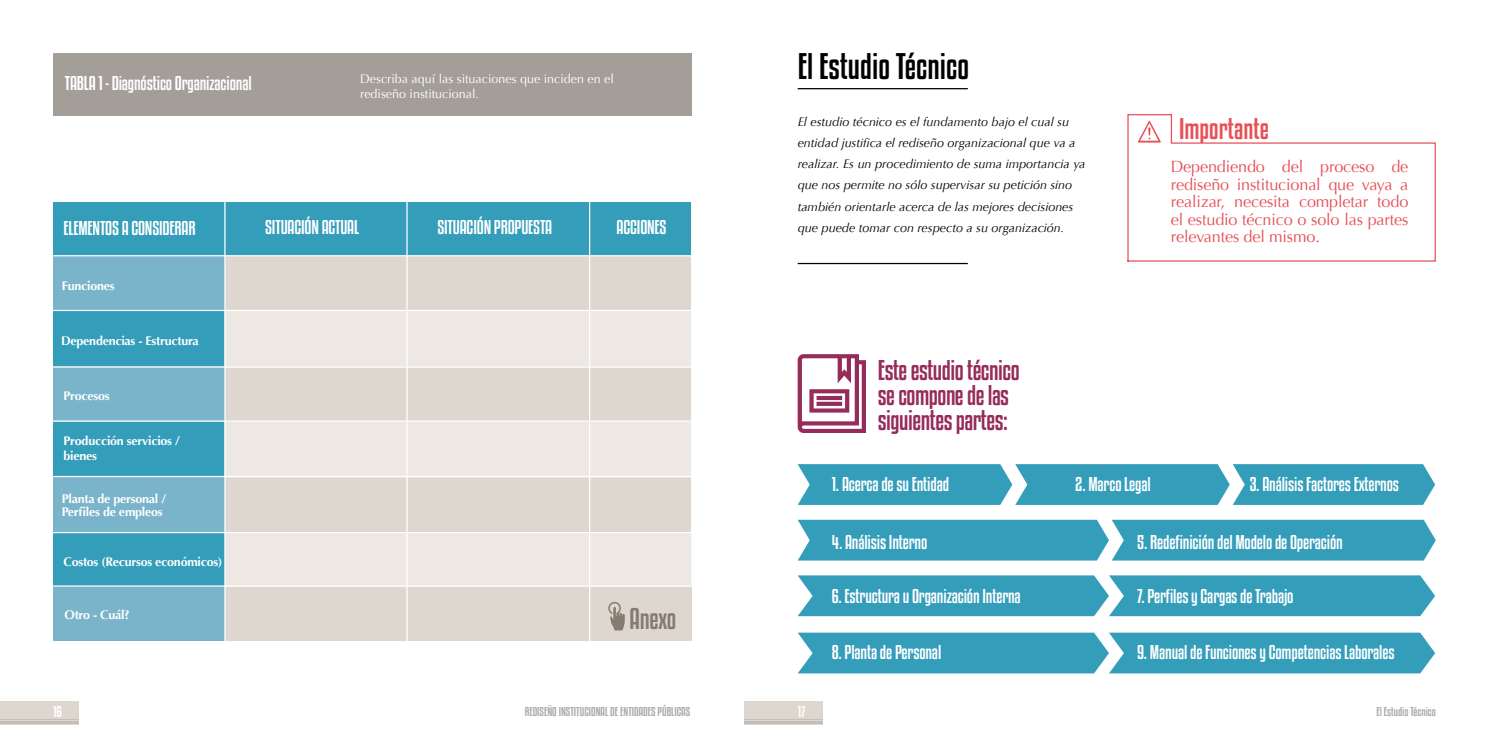
<style>
.page{position:relative;width:1489px;height:745px;background:#fff}
.page>*{position:absolute;margin:0;border:0;box-sizing:border-box;transform-origin:0 0}
.t1{font:32.5px "Kenyan Coffee Rg";color:#000}
.t2{font:26.25px "Kenyan Coffee Rg";color:#e75057}
.t3{font:26.25px "Kenyan Coffee Rg";letter-spacing:-.015em;color:#857b71}
.t4{font:25px/25px "Kenyan Coffee Rg";letter-spacing:-.02em;color:#952c5a}
.t5{font:17.5px "Kenyan Coffee Rg";letter-spacing:-.01em;color:#fff}
.t6{font:16.25px/17.5px "Optima";letter-spacing:-.01em;color:#e75057;text-align:justify}
.t7{font:13.75px "Kenyan Coffee Rg";color:#fff}
.t8{font:italic 12.5px/21.2px "Optima";color:#000}
.t9{font:700 12.5px/15px "Optima";letter-spacing:-.02em;color:#fff}
.t10{font:12.5px/15px "Optima";color:#fff}
.t11{font:11.25px "Kenyan Coffee Rg";color:#a7a9ac}
</style>
<div class="page">
<div style="left:0;top:701px;width:79px;height:23px;background:#ded7cf"></div>
<div style="left:744px;top:701px;width:79px;height:23px;background:#ded7cf"></div>
<hr style="left:0;top:721px;width:79px;height:3px;background:#c4beb8">
<hr style="left:744px;top:721px;width:79px;height:3px;background:#c4beb8">
<hr style="left:0;top:719px;width:79px;height:1px;background:#c4beb8">
<hr style="left:744px;top:719px;width:79px;height:1px;background:#c4beb8">
<div style="left:53px;top:202px;width:171px;height:438px;background:#349dba"></div>
<div style="left:225px;top:255px;width:466px;height:56px;background:#ded7cf"></div>
<div style="left:53px;top:255px;width:172px;height:56px;background:#7ab4cb"></div>
<div style="left:225px;top:366px;width:466px;height:55px;background:#ded7cf"></div>
<div style="left:225px;top:311px;width:466px;height:55px;background:#ede8e3"></div>
<div style="left:225px;top:421px;width:466px;height:56px;background:#ede8e3"></div>
<div style="left:225px;top:532px;width:466px;height:55px;background:#ede8e3"></div>
<div style="left:225px;top:477px;width:466px;height:55px;background:#ded7cf"></div>
<div style="left:53px;top:366px;width:172px;height:55px;background:#7ab4cb"></div>
<div style="left:53px;top:477px;width:172px;height:55px;background:#7ab4cb"></div>
<div style="left:225px;top:586px;width:466px;height:54px;background:#ded7cf"></div>
<div style="left:53px;top:585px;width:172px;height:55px;background:#7ab4cb"></div>
<div style="left:53px;top:202px;width:638px;height:53px;background:#349dba"></div>
<div style="left:53px;top:53px;width:638px;height:63px;background:#a49e99"></div>
<hr style="left:224px;top:202px;width:1px;height:439px;background:#fff">
<hr style="left:406px;top:202px;width:1px;height:439px;background:#fff">
<hr style="left:589px;top:202px;width:1px;height:439px;background:#fff">
<hr style="left:53px;top:255px;width:638px;height:1px;background:#fff">
<hr style="left:53px;top:309px;width:638px;height:2px;background:#fff">
<hr style="left:53px;top:366px;width:638px;height:1px;background:#fff">
<hr style="left:53px;top:420px;width:638px;height:1px;background:#fff">
<hr style="left:53px;top:475px;width:638px;height:2px;background:#fff">
<hr style="left:53px;top:531px;width:638px;height:2px;background:#fff">
<hr style="left:53px;top:585px;width:638px;height:1px;background:#fff">
<svg style="left:608px;top:602px;width:16px;height:28px"></svg>
<hr style="left:797px;top:88px;width:170px;height:1px;background:#000">
<hr style="left:797px;top:263px;width:170px;height:1px;background:#000">
<svg style="left:797px;top:354px;width:69px;height:78px"></svg>
<svg style="left:797px;top:632px;width:637px;height:41px;background:#40a3be"></svg>
<svg style="left:797px;top:575px;width:637px;height:40px;background:#3fa2bd"></svg>
<div style="left:797px;top:519px;width:638px;height:41px;background:#349dba"></div>
<svg style="left:797px;top:464px;width:637px;height:40px;background:#41a3be"></svg>
<svg style="left:1127px;top:114px;width:309px;height:148px"></svg>
<p class="t5" style="left:65px;top:73px;width:188px">TABLA 1 - Diagnóstico Organizacional</p>
<p class="t10" style="left:360px;top:71px;width:255px">Describa aquí las situaciones que inciden en el rediseño institucional.</p>
<p class="t5" style="left:64px;top:218px;width:133px">ELEMENTOS A CONSIDERAR</p>
<p class="t5" style="left:265px;top:217px;width:95px">SITUACIÓN ACTUAL</p>
<p class="t5" style="left:437px;top:217px;width:116px">SITUACIÓN PROPUESTA</p>
<p class="t5" style="left:616px;top:217px;width:51px">ACCIONES</p>
<p class="t9" style="left:62px;top:278px;width:54px">Funciones</p>
<p class="t9" style="left:61px;top:333px;width:139px">Dependencias - Estructura</p>
<p class="t9" style="left:64px;top:388px;width:48px">Procesos</p>
<p class="t9" style="left:64px;top:433px;width:118px">Producción servicios / bienes</p>
<p class="t9" style="left:62px;top:492px;width:106px;line-height:12.5px">Planta de personal /<br>Perfiles de empleos</p>
<p class="t9" style="left:64px;top:554px;width:160px">Costos (Recursos económicos)</p>
<p class="t9" style="left:64px;top:607px;width:67px">Otro - Cuál?</p>
<h2 class="t3" style="left:629px;top:602px;width:48px">Anexo</h2>
<h1 class="t1" style="left:797px;top:47px;width:173px">El Estudio Técnico</h1>
<p class="t8" style="left:797px;top:111px;width:289px">El estudio técnico es el fundamento bajo el cual su entidad justifica el rediseño organizacional que va a realizar. Es un procedimiento de suma importancia ya que nos permite no sólo supervisar su petición sino también orientarle acerca de las mejores decisiones que puede tomar con respecto a su organización.</p>
<h3 class="t4" style="left:877px;top:357px;width:143px">Este estudio técnico se compone de las siguientes partes:</h3>
<h2 class="t2" style="left:1179px;top:113px;width:91px">Importante</h2>
<p class="t6" style="left:1170px;top:158px;width:239px">Dependiendo del proceso de rediseño institucional que vaya a realizar, necesita completar todo el estudio técnico o solo las partes relevantes del mismo.</p>
<p class="t5" style="left:831px;top:473px;width:119px">1. Acerca de su Entidad</p>
<p class="t5" style="left:831px;top:531px;width:97px">4. Análisis Interno</p>
<p class="t5" style="left:831px;top:584px;width:190px">6. Estructura u Organización Interna</p>
<p class="t5" style="left:831px;top:641px;width:111px">8. Planta de Personal</p>
<p class="t5" style="left:1075px;top:473px;width:77px">2. Marco Legal</p>
<p class="t5" style="left:1249px;top:473px;width:151px">3. Análisis Factores Externos</p>
<p class="t5" style="left:1137px;top:531px;width:207px">5. Redefinición del Modelo de Operación</p>
<p class="t5" style="left:1137px;top:584px;width:158px">7. Perfiles y Cargas de Trabajo</p>
<p class="t5" style="left:1137px;top:640px;width:259px">9. Manual de Funciones y Competencias Laborales</p>
<p class="t7" style="left:53px;top:702px;width:10px">16</p>
<p class="t11" style="left:524px;top:704px;width:167px">REDISEÑO INSTITUCIONAL DE ENTIDADES PÚBLICAS</p>
<p class="t7" style="left:797px;top:702px;width:9px">17</p>
<p class="t11" style="left:1376px;top:704px;width:61px">El Estudio Técnico</p>
</div>
